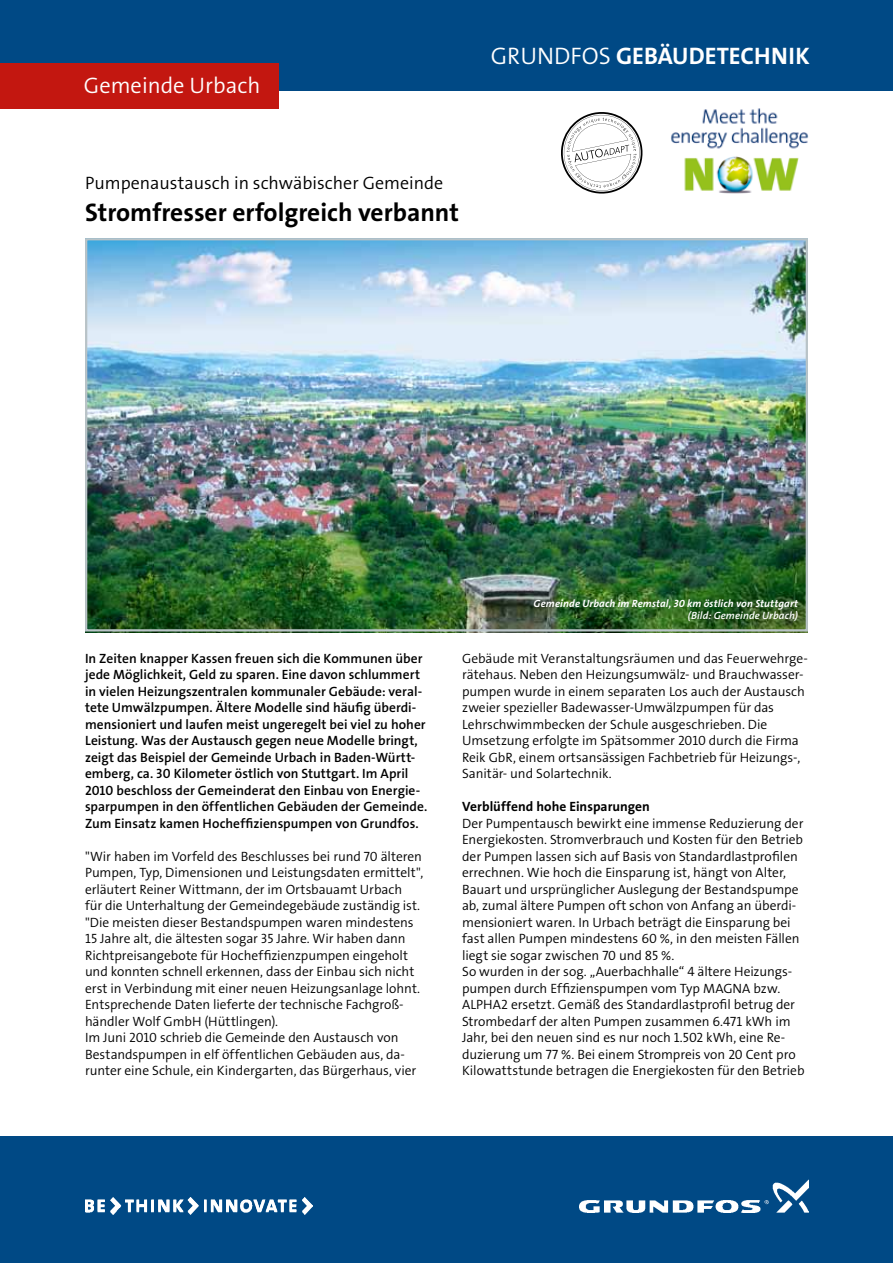
<style>
.page{position:relative;width:893px;height:1263px;background:#fff}
.page>*{position:absolute;margin:0;border:0;box-sizing:border-box;transform-origin:0 0}
.t1{font:25.5px "The Sans Grundfos 7 B";color:#000}
.t2{font:24px "The Sans Grundfos 7 B";color:#fff}
.t3{font:22.5px "The Sans Grundfos 4 SL";color:#fff}
.t4{font:18px "The Sans Grundfos 4 SL";color:#000}
.t5{font:13.5px/16.5px "The Sans Grundfos 4 SL";letter-spacing:-.005em;color:#000}
.t6{font:13.5px/16.5px "The Sans Grundfos 6 SB";color:#000}
.t7{font:13.5px "The Sans Grundfos 7 B";letter-spacing:.005em;color:#000}
.t8{font:italic 10.5px "The Sans Grundfos 7 B";letter-spacing:.015em;color:#fff}
.t9{font:italic 10.5px "The Sans Grundfos 6 SB";letter-spacing:.01em;color:#fff}
.s1{font-family:"The Sans Grundfos 4 SL"}
</style>
<div class="page">
<img style="left:671px;top:108px;width:138px;height:86px">
<div style="left:0;top:0;width:893px;height:90px;background:#004985"></div>
<div style="left:0;top:1136px;width:893px;height:127px;background:#004985"></div>
<img style="left:580px;top:1180px;width:228px;height:32px">
<img style="left:85px;top:1198px;width:228px;height:16px">
<div style="left:0;top:64px;width:279px;height:45px;background:#c31710"></div>
<svg style="left:561px;top:112px;width:82px;height:82px"></svg>
<img style="left:85px;top:241px;width:723px;height:392px">
<div style="left:85px;top:238px;width:723px;height:393px;border:2px solid #b9c3c7"></div>
<h3 class="t3" style="left:84px;top:74px;width:178px">Gemeinde Urbach</h3>
<h3 class="t4" style="left:85px;top:173px;width:360px">Pumpenaustausch in schwäbischer Gemeinde</h3>
<h1 class="t1" style="left:85px;top:199px;width:375px">Stromfresser erfolgreich verbannt</h1>
<h2 class="t2" style="left:491px;top:43px;width:320px"><span class="s1">GRUNDFOS</span> Gebäudetechnik</h2>
<p class="t8" style="left:534px;top:597px;width:266px">Gemeinde Urbach im Remstal, 30 km östlich von Stuttgart</p>
<p class="t9" style="left:688px;top:610px;width:112px">(Bild: Gemeinde Urbach)</p>
<p class="t6" style="left:85px;top:650px;width:344px">In Zeiten knapper Kassen freuen sich die Kommunen über jede Möglichkeit, Geld zu sparen. Eine davon schlummert in vielen Heizungszentralen kommunaler Gebäude: veral&shy;tete Umwälzpumpen. Ältere Modelle sind häufig überdi&shy;mensioniert und laufen meist ungeregelt bei viel zu hoher Leistung. Was der Austausch gegen neue Modelle bringt, zeigt das Beispiel der Gemeinde Urbach in Baden-Württ&shy;emberg, ca. 30 Kilometer östlich von Stuttgart. Im April 2010 beschloss der Gemeinderat den Einbau von Energie&shy;sparpumpen in den öffentlichen Gebäuden der Gemeinde.<br>Zum Einsatz kamen Hocheffizienspumpen von Grundfos.</p>
<p class="t5" style="left:85px;top:848px;width:340px">"Wir haben im Vorfeld des Beschlusses bei rund 70 älteren Pumpen, Typ, Dimensionen und Leistungsdaten ermittelt", erläutert Reiner Wittmann, der im Ortsbauamt Urbach<br>für die Unterhaltung der Gemeindegebäude zuständig ist. "Die meisten dieser Bestandspumpen waren mindestens 15 Jahre alt, die ältesten sogar 35 Jahre. Wir haben dann Richtpreisangebote für Hocheffizienzpumpen eingeholt und konnten schnell erkennen, dass der Einbau sich nicht erst in Verbindung mit einer neuen Heizungsanlage lohnt.<br>Entsprechende Daten lieferte der technische Fachgroß&shy;händler Wolf GmbH (Hüttlingen).<br>Im Juni 2010 schrieb die Gemeinde den Austausch von Bestandspumpen in elf öffentlichen Gebäuden aus, da&shy;runter eine Schule, ein Kindergarten, das Bürgerhaus, vier</p>
<p class="t5" style="left:462px;top:650px;width:347px">Gebäude mit Veranstaltungsräumen und das Feuerwehrge&shy;rätehaus. Neben den Heizungsumwälz- und Brauchwasser&shy;pumpen wurde in einem separaten Los auch der Austausch zweier spezieller Badewasser-Umwälzpumpen für das Lehrschwimmbecken der Schule ausgeschrieben. Die Umsetzung erfolgte im Spätsommer 2010 durch die Firma Reik GbR, einem ortsansässigen Fachbetrieb für Heizungs-, Sanitär- und Solartechnik.</p>
<p class="t7" style="left:462px;top:799px;width:189px">Verblüffend hohe Einsparungen</p>
<p class="t5" style="left:462px;top:815px;width:344px">Der Pumpentausch bewirkt eine immense Reduzierung der Energiekosten. Stromverbrauch und Kosten für den Betrieb der Pumpen lassen sich auf Basis von Standardlastprofilen errechnen. Wie hoch die Einsparung ist, hängt von Alter, Bauart und ursprünglicher Auslegung der Bestandspumpe ab, zumal ältere Pumpen oft schon von Anfang an überdi&shy;mensioniert waren. In Urbach beträgt die Einsparung bei fast allen Pumpen mindestens 60 %, in den meisten Fällen liegt sie sogar zwischen 70 und 85 %.<br>So wurden in der sog. „Auerbachhalle“ 4 ältere Heizungs&shy;pumpen durch Effizienspumpen vom Typ MAGNA bzw.<br>ALPHA2 ersetzt. Gemäß des Standardlastprofil betrug der Strombedarf der alten Pumpen zusammen 6.471 kWh im Jahr, bei den neuen sind es nur noch 1.502 kWh, eine Re&shy;duzierung um 77 %. Bei einem Strompreis von 20 Cent pro Kilowattstunde betragen die Energiekosten für den Betrieb</p>
</div>
